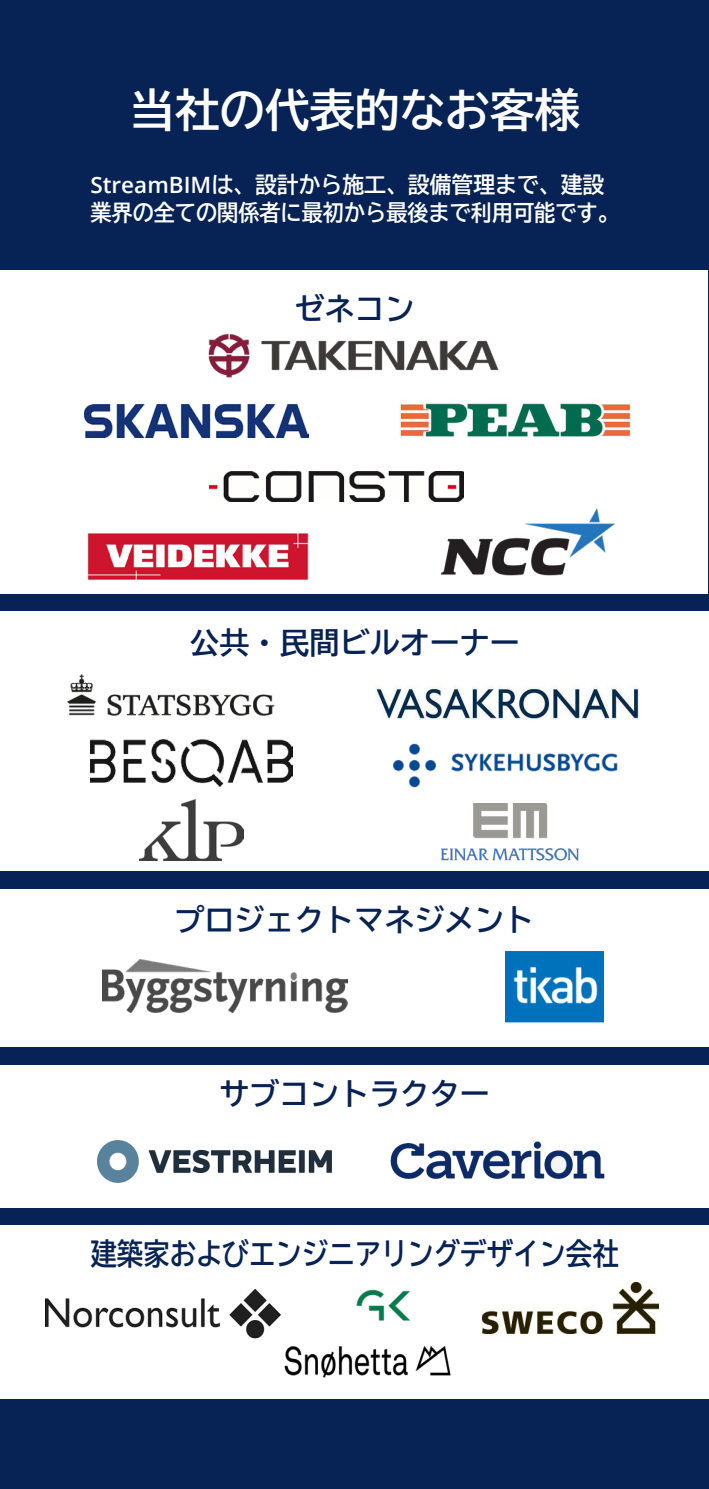
<style>
.page{position:relative;width:709px;height:1489px;background:#fff}
.page>*{position:absolute;margin:0;border:0;box-sizing:border-box;transform-origin:0 0}
.t1{font:45px "BIZ UD Gothic Bold";color:#fff}
.t2{font:30px "BIZ UD Gothic Bold";color:#072255}
.t3{font:30px "BIZ UD Gothic Bold";color:#072255;scale:.88 1}
.t4{font:22.5px/27px "BIZ UD Gothic Bold";color:#fff}
.s1{font-family:"Open Sans";font-weight:600}
</style>
<div class="page">
<div style="left:0;top:0;width:709px;height:1488px;background:#072255"></div>
<div style="left:0;top:1065px;width:709px;height:142px;background:#fff"></div>
<div style="left:0;top:889px;width:709px;height:157px;background:#fff"></div>
<div style="left:0;top:1225px;width:709px;height:173px;background:#fff"></div>
<div style="left:0;top:611px;width:709px;height:259px;background:#fff"></div>
<div style="left:0;top:270px;width:707px;height:323px;background:#fff"></div>
<img style="left:208px;top:333px;width:291px;height:44px">
<img style="left:209px;top:472px;width:254px;height:29px">
<img style="left:356px;top:1289px;width:55px;height:32px">
<img style="left:139px;top:799px;width:104px;height:61px">
<img style="left:102px;top:959px;width:245px;height:53px">
<img style="left:441px;top:804px;width:138px;height:56px">
<img style="left:45px;top:1288px;width:236px;height:51px">
<img style="left:85px;top:404px;width:223px;height:33px">
<img style="left:67px;top:674px;width:208px;height:42px">
<img style="left:482px;top:1282px;width:176px;height:51px">
<img style="left:393px;top:743px;width:225px;height:45px">
<img style="left:505px;top:951px;width:98px;height:72px">
<img style="left:98px;top:1140px;width:233px;height:42px">
<img style="left:440px;top:508px;width:175px;height:68px">
<img style="left:390px;top:1141px;width:215px;height:39px">
<img style="left:399px;top:403px;width:232px;height:34px">
<img style="left:87px;top:533px;width:222px;height:47px">
<img style="left:90px;top:739px;width:202px;height:47px">
<img style="left:376px;top:686px;width:262px;height:33px">
<img style="left:284px;top:1346px;width:167px;height:32px">
<p class="t1" style="left:130px;top:87px;width:451px">当社の代表的なお客様</p>
<p class="t4" style="left:90px;top:171px;width:530px"><span class="s1">StreamBIM</span>は、設計から施工、設備管理まで、建設業界の全ての関係者に最初から最後まで利用可能です。</p>
<p class="t2" style="left:295px;top:293px;width:121px">ゼネコン</p>
<p class="t2" style="left:190px;top:627px;width:331px">公共・民間ビルオーナー</p>
<p class="t2" style="left:174px;top:904px;width:361px">プロジェクトマネジメント</p>
<p class="t2" style="left:220px;top:1078px;width:271px">サブコントラクター</p>
<p class="t3" style="left:91px;top:1238px;width:602px">建築家およびエンジニアリングデザイン会社</p>
</div>
